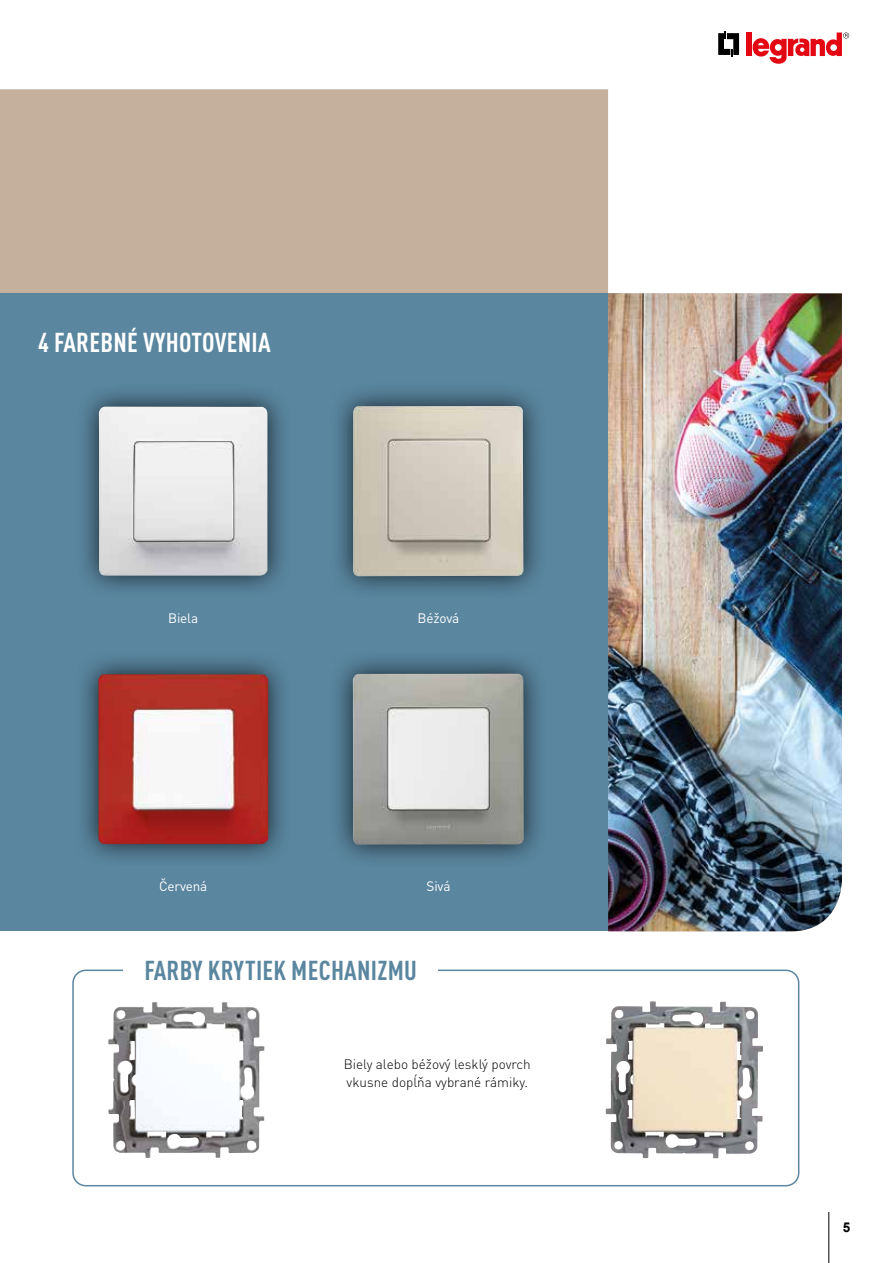
<style>
.page{position:relative;width:893px;height:1263px;background:#fff}
.page>*{position:absolute;margin:0;border:0;box-sizing:border-box;transform-origin:0 0}
.t1{font:700 condensed 27px "DIN Pro";letter-spacing:.01em;color:#5a869f}
.t2{font:700 condensed 27px "DIN Pro";letter-spacing:.01em;color:#fff}
.t3{font:300 13.5px/18px "DIN Pro";color:#000}
.t4{font:13.5px "DIN Pro";letter-spacing:-.01em;color:#fff}
.t5{font:700 13.5px "Arial";color:#000}
</style>
<div class="page">
<div style="left:0;top:89px;width:608px;height:204px;background:#c4b09c"></div>
<div style="left:0;top:293px;width:621px;height:638px;background:#5a869f"></div>
<img style="left:608px;top:293px;width:234px;height:638px">
<div style="left:72px;top:969px;width:727px;height:217px;border:2px solid #5a869f;border-radius:13px"></div>
<div style="left:75px;top:383px;width:216px;height:217px;background:#000;opacity:.75"></div>
<img style="left:99px;top:407px;width:168px;height:169px">
<div style="left:330px;top:383px;width:217px;height:217px;background:#000;opacity:.75"></div>
<img style="left:353px;top:406px;width:170px;height:170px">
<div style="left:123px;top:944px;width:315px;height:51px;background:#fff"></div>
<div style="left:330px;top:651px;width:217px;height:216px;background:#000;opacity:.75"></div>
<img style="left:353px;top:674px;width:171px;height:170px">
<hr style="left:828px;top:1212px;width:1px;height:51px;background:#000">
<img style="left:108px;top:1002px;width:144px;height:156px">
<img style="left:606px;top:1001px;width:157px;height:157px">
<div style="left:75px;top:651px;width:217px;height:217px;background:#000;opacity:.75"></div>
<img style="left:98px;top:674px;width:170px;height:171px">
<svg style="left:718px;top:31px;width:21px;height:26px"></svg>
<div style="left:747px;top:33px;width:5px;height:23px;background:#e30613"></div>
<svg style="left:753px;top:33px;width:96px;height:31px"></svg>
<h1 class="t2" style="left:38px;top:326px;width:234px">4 FAREBNÉ VYHOTOVENIA</h1>
<p class="t4" style="left:168px;top:609px;width:32px">Biela</p>
<p class="t4" style="left:417px;top:609px;width:43px">Béžová</p>
<p class="t4" style="left:159px;top:877px;width:50px">Červená</p>
<p class="t4" style="left:426px;top:877px;width:25px">Sivá</p>
<h1 class="t1" style="left:144px;top:954px;width:274px">FARBY KRYTIEK MECHANIZMU</h1>
<p class="t3" style="left:344px;top:1054px;width:188px">Biely alebo béžový lesklý povrch vkusne dopĺňa vybrané rámiky.</p>
<p class="t5" style="left:843px;top:1219px;width:9px">5</p>
</div>
